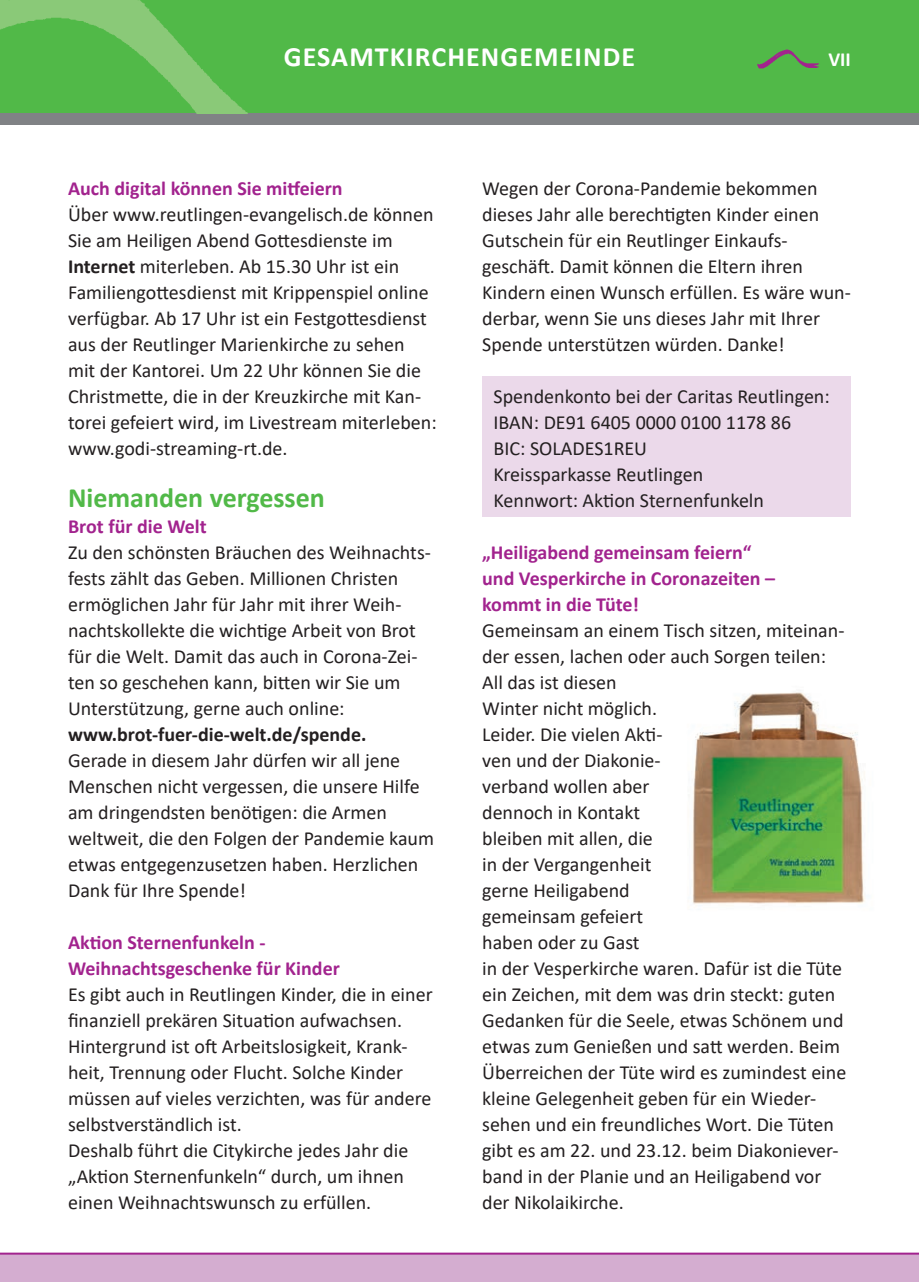
<style>
.page{position:relative;width:919px;height:1282px;background:#fff}
.page>*{position:absolute;margin:0;border:0;box-sizing:border-box;transform-origin:0 0}
.t1{font:700 28px "Calibri";letter-spacing:.04em;color:#fff}
.t2{font:700 28px "Calibri";color:#51b948}
.t3{font:20px/26px "Calibri";color:#231f20}
.t4{font:700 20px/26px "Calibri";color:#a2238e}
.t5{font:700 20px "Calibri";color:#231f20}
.t6{font:700 20px "Calibri";color:#fff}
.s1{font-weight:700}
</style>
<div class="page">
<div style="left:482px;top:376px;width:368px;height:141px;background:#ebd9ea"></div>
<div style="left:0;top:0;width:918px;height:113px;background:#51b948"></div>
<div style="left:0;top:113px;width:918px;height:12px;background:#808285"></div>
<img style="left:0;top:0;width:248px;height:113px">
<img style="left:757px;top:49px;width:62px;height:20px">
<div style="left:0;top:1253px;width:918px;height:28px;background:#d4add0"></div>
<hr style="left:0;top:1252px;width:918px;height:2px;background:#a2238e">
<img style="left:692px;top:692px;width:173px;height:212px">
<h1 class="t1" style="left:284px;top:37px;width:353px">GESAMTKIRCHENGEMEINDE</h1>
<p class="t6" style="left:828px;top:46px;width:24px">VII</p>
<p class="t4" style="left:68px;top:175px;width:276px">Auch digital können Sie mitfeiern</p>
<p class="t3" style="left:68px;top:200px;width:370px">Über www.reutlingen-evangelisch.de können Sie am Heiligen Abend Gottesdienste im <span class="s1">Internet</span> miterleben. Ab 15.30 Uhr ist ein Familiengottesdienst mit Krippenspiel online verfügbar. Ab 17 Uhr ist ein Festgottesdienst aus der Reutlinger Marienkirche zu sehen mit der Kantorei. Um 22 Uhr können Sie die Christmette, die in der Kreuzkirche mit Kan&shy;torei gefeiert wird, im Livestream miterleben: www.godi-streaming-rt.de.</p>
<h1 class="t2" style="left:68px;top:477px;width:258px">Niemanden vergessen</h1>
<p class="t4" style="left:68px;top:513px;width:140px">Brot für die Welt</p>
<p class="t3" style="left:68px;top:538px;width:364px">Zu den schönsten Bräuchen des Weihnachts&shy;fests zählt das Geben. Millionen Christen ermöglichen Jahr für Jahr mit ihrer Weih&shy;nachtskollekte die wichtige Arbeit von Brot für die Welt. Damit das auch in Corona-Zei&shy;ten so geschehen kann, bitten wir Sie um Unterstützung, gerne auch online:</p>
<p class="t5" style="left:68px;top:720px;width:300px">www.brot-fuer-die-welt.de/spende.</p>
<p class="t3" style="left:68px;top:746px;width:367px">Gerade in diesem Jahr dürfen wir all jene Menschen nicht vergessen, die unsere Hilfe am dringendsten benötigen: die Armen weltweit, die den Folgen der Pandemie kaum etwas entgegenzusetzen haben. Herzlichen Dank für Ihre Spende!</p>
<p class="t4" style="left:68px;top:929px;width:273px">Aktion Sternenfunkeln -<br>Weihnachtsgeschenke für Kinder</p>
<p class="t3" style="left:68px;top:980px;width:366px">Es gibt auch in Reutlingen Kinder, die in einer finanziell prekären Situation aufwachsen.<br>Hintergrund ist oft Arbeitslosigkeit, Krank&shy;heit, Trennung oder Flucht. Solche Kinder müssen auf vieles verzichten, was für andere selbstverständlich ist.<br>Deshalb führt die Citykirche jedes Jahr die „Aktion Sternenfunkeln“ durch, um ihnen einen Weihnachtswunsch zu erfüllen.</p>
<p class="t3" style="left:482px;top:174px;width:370px">Wegen der Corona-Pandemie bekommen dieses Jahr alle berechtigten Kinder einen Gutschein für ein Reutlinger Einkaufs&shy;geschäft. Damit können die Eltern ihren Kindern einen Wunsch erfüllen. Es wäre wun&shy;derbar, wenn Sie uns dieses Jahr mit Ihrer Spende unterstützen würden. Danke!</p>
<p class="t3" style="left:493px;top:382px;width:338px">Spendenkonto bei der Caritas Reutlingen:<br>IBAN: DE91 6405 0000 0100 1178 86<br>BIC: SOLADES1REU<br>Kreissparkasse Reutlingen<br>Kennwort: Aktion Sternenfunkeln</p>
<p class="t4" style="left:482px;top:539px;width:294px">„Heiligabend gemeinsam feiern“ und Vesperkirche in Coronazeiten – kommt in die Tüte!</p>
<p class="t3" style="left:482px;top:616px;width:365px">Gemeinsam an einem Tisch sitzen, miteinan&shy;der essen, lachen oder auch Sorgen teilen:<br>All das ist diesen<br>Winter nicht möglich.<br>Leider. Die vielen Akti-<br>ven und der Diakonie-<br>verband wollen aber<br>dennoch in Kontakt<br>bleiben mit allen, die<br>in der Vergangenheit<br>gerne Heiligabend<br>gemeinsam gefeiert<br>haben oder zu Gast<br>in der Vesperkirche waren. Dafür ist die Tüte ein Zeichen, mit dem was drin steckt: guten<br>Gedanken für die Seele, etwas Schönem und etwas zum Genießen und satt werden. Beim<br>Überreichen der Tüte wird es zumindest eine kleine Gelegenheit geben für ein Wieder&shy;sehen und ein freundliches Wort. Die Tüten gibt es am 22. und 23.12. beim Diakoniever&shy;band in der Planie und an Heiligabend vor der Nikolaikirche.</p>
</div>
